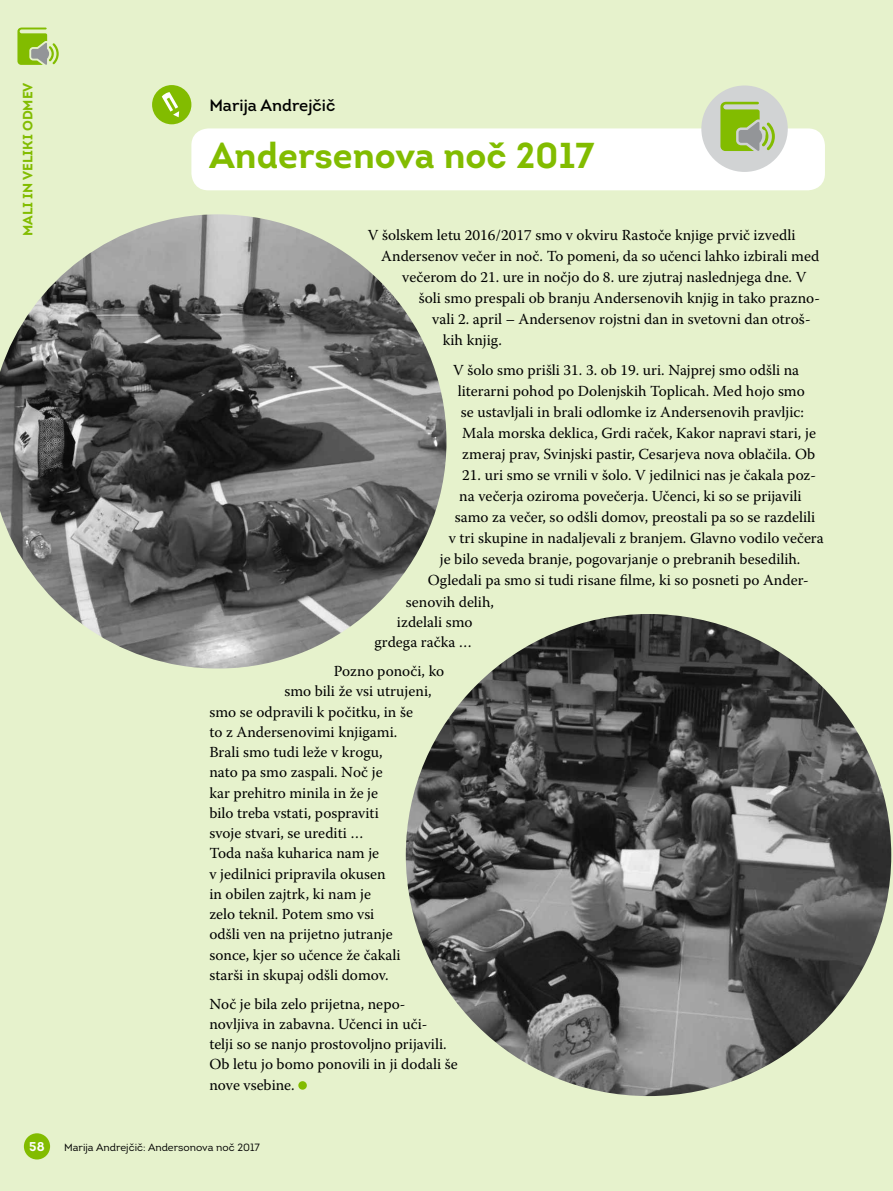
<style>
.page{position:relative;width:893px;height:1191px;background:#e6f2cc}
.page>*{position:absolute;margin:0;border:0;box-sizing:border-box;transform-origin:0 0}
.t1{font:700 36px "Intro";color:#82bc00}
.t2{font:16.5px "Intro";color:#000}
.t3{font:15.3px/20.2px "Warnock Pro";color:#000}
.t4{font:700 13.5px "Intro";color:#82bc00}
.t5{font:700 12.75px "Intro";color:#fff}
.t6{font:10.5px "Intro";color:#000}
</style>
<div class="page">
<svg style="left:17px;top:28px;width:42px;height:37px"></svg>
<div style="left:24px;top:1133px;width:26px;height:26px;background:#82bc00;border-radius:50%"></div>
<div style="left:191px;top:128px;width:634px;height:62px;background:#fff;border-radius:17px"></div>
<div style="left:701px;top:85px;width:87px;height:87px;background:#d1d3d4;border-radius:50%"></div>
<svg style="left:720px;top:102px;width:55px;height:49px"></svg>
<div style="left:152px;top:85px;width:39px;height:39px;background:#82bc00;border-radius:50%"></div>
<svg style="left:162px;top:92px;width:17px;height:25px"></svg>
<img style="left:0;top:214px;width:446px;height:454px">
<img style="left:406px;top:614px;width:485px;height:482px">
<div style="left:298px;top:1081px;width:9px;height:8px;background:#82bc00;border-radius:50%"></div>
<p class="t4" style="left:19px;top:236px;width:155px;rotate:-90deg">MALI IN VELIKI ODMEV</p>
<p class="t2" style="left:209px;top:95px;width:127px">Marija Andrejčič</p>
<h1 class="t1" style="left:209px;top:132px;width:387px">Andersenova noč 2017</h1>
<p class="t3" style="left:368px;top:225px;width:429px">V šolskem letu 2016/2017 smo v okviru Rastoče knjige prvič izvedli</p>
<p class="t3" style="left:381px;top:246px;width:440px">Andersenov večer in noč. To pomeni, da so učenci lahko izbirali med</p>
<p class="t3" style="left:402px;top:267px;width:406px">večerom do 21. ure in nočjo do 8. ure zjutraj naslednjega dne. V</p>
<p class="t3" style="left:419px;top:288px;width:403px">šoli smo prespali ob branju Andersenovih knjig in tako prazno-</p>
<p class="t3" style="left:432px;top:309px;width:380px">vali 2. april – Andersenov rojstni dan in svetovni dan otroš-</p>
<p class="t3" style="left:443px;top:330px;width:61px">kih knjig.</p>
<p class="t3" style="left:453px;top:359px;width:364px;line-height:21px">V šolo smo prišli 31. 3. ob 19. uri. Najprej smo odšli na literarni pohod po Dolenjskih Toplicah. Med hojo smo se ustavljali in brali odlomke iz Andersenovih pravljic:<br>Mala morska deklica, Grdi raček, Kakor napravi stari, je zmeraj prav, Svinjski pastir, Cesarjeva nova oblačila. Ob</p>
<p class="t3" style="left:462px;top:464px;width:355px">21. uri smo se vrnili v šolo. V jedilnici nas je čakala poz-</p>
<p class="t3" style="left:459px;top:485px;width:344px">na večerja oziroma povečerja. Učenci, ki so se prijavili</p>
<p class="t3" style="left:455px;top:506px;width:362px">samo za večer, so odšli domov, preostali pa so se razdelili</p>
<p class="t3" style="left:449px;top:527px;width:376px">v tri skupine in nadaljevali z branjem. Glavno vodilo večera</p>
<p class="t3" style="left:440px;top:548px;width:362px">je bilo seveda branje, pogovarjanje o prebranih besedilih.</p>
<p class="t3" style="left:428px;top:569px;width:382px">Ogledali pa smo si tudi risane filme, ki so posneti po Ander-</p>
<p class="t3" style="left:406px;top:591px;width:90px">senovih delih,</p>
<p class="t3" style="left:374px;top:611px;width:100px;text-align:right">izdelali smo grdega račka …</p>
<p class="t3" style="left:334px;top:660px;width:112px">Pozno ponoči, ko</p>
<p class="t3" style="left:284px;top:681px;width:149px">smo bili že vsi utrujeni,</p>
<p class="t3" style="left:209px;top:701px;width:205px">smo se odpravili k počitku, in še</p>
<p class="t3" style="left:209px;top:721px;width:189px">to z Andersenovimi knjigami.</p>
<p class="t3" style="left:209px;top:741px;width:175px">Brali smo tudi leže v krogu,</p>
<p class="t3" style="left:209px;top:762px;width:175px">nato pa smo zaspali. Noč je</p>
<p class="t3" style="left:209px;top:782px;width:170px">kar prehitro minila in že je</p>
<p class="t3" style="left:209px;top:802px;width:171px">bilo treba vstati, pospraviti</p>
<p class="t3" style="left:209px;top:822px;width:156px">svoje stvari, se urediti …</p>
<p class="t3" style="left:209px;top:843px;width:171px">Toda naša kuharica nam je</p>
<p class="t3" style="left:209px;top:863px;width:178px">v jedilnici pripravila okusen</p>
<p class="t3" style="left:209px;top:883px;width:163px">in obilen zajtrk, ki nam je</p>
<p class="t3" style="left:209px;top:903px;width:166px">zelo teknil. Potem smo vsi</p>
<p class="t3" style="left:209px;top:924px;width:185px">odšli ven na prijetno jutranje</p>
<p class="t3" style="left:209px;top:944px;width:193px">sonce, kjer so učence že čakali</p>
<p class="t3" style="left:209px;top:964px;width:181px">starši in skupaj odšli domov.</p>
<p class="t3" style="left:209px;top:993px;width:250px">Noč je bila zelo prijetna, nepo&shy;novljiva in zabavna. Učenci in uči-<br>telji so se nanjo prostovoljno prijavili.<br>Ob letu jo bomo ponovili in ji dodali še nove vsebine.</p>
<p class="t5" style="left:29px;top:1137px;width:17px">58</p>
<p class="t6" style="left:64px;top:1140px;width:197px">Marija Andrejčič: Andersonova noč 2017</p>
</div>
